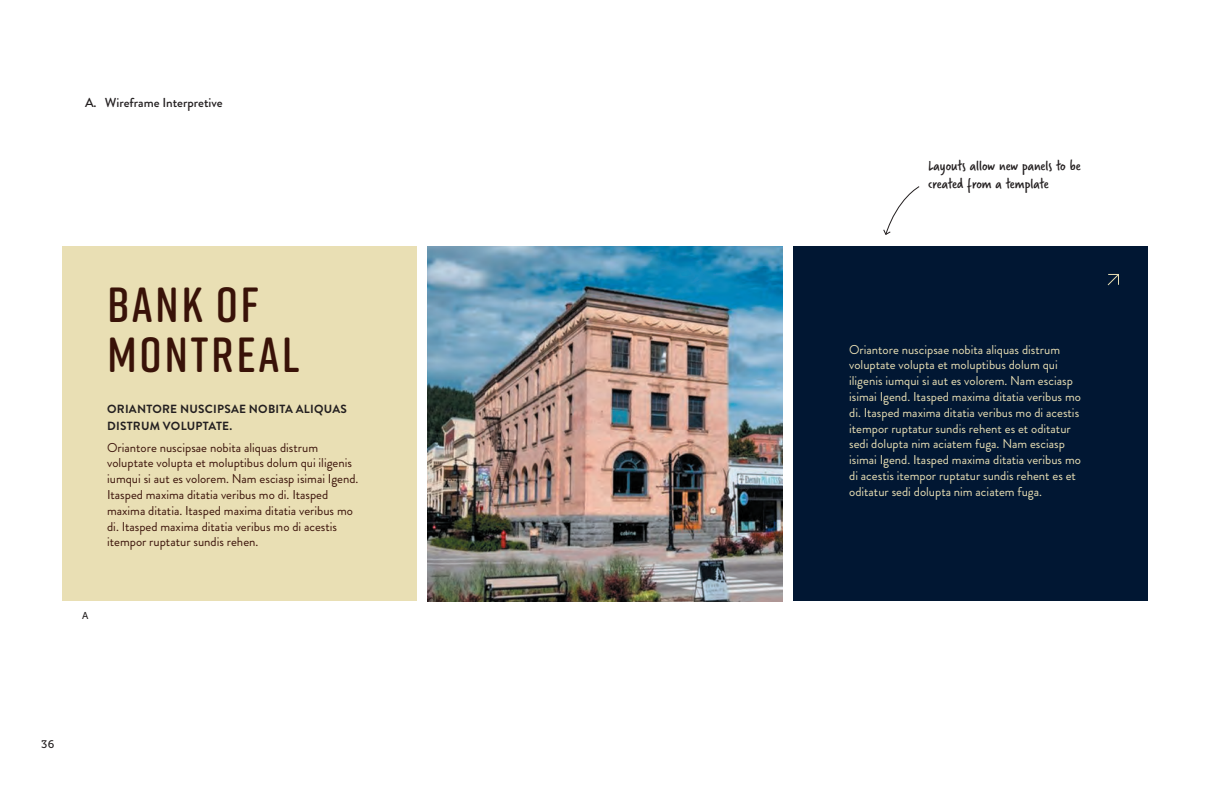
<style>
.page{position:relative;width:1224px;height:792px;background:#fff}
.page>*{position:absolute;margin:0;border:0;box-sizing:border-box;transform-origin:0 0}
.t1{font:600 49.3px/49.3px "Rift Soft";letter-spacing:.06em;color:#391208}
.t2{font:15.3px/18.4px "Verveine";color:#231f20}
.t3{font:500 13px "Brandon Grotesque";color:#231f20}
.t4{font:12.8px/15.8px "Brandon Grotesque";color:#e9dfb4}
.t5{font:12.8px/15.8px "Brandon Grotesque";color:#3b130a}
.t6{font:700 11.8px/17.7px "Brandon Grotesque";letter-spacing:.02em;color:#231f20}
.t7{font:11px "Museo Slab 500";color:#231f20}
.t8{font:10px "Museo Sans 500";color:#231f20}
</style>
<div class="page">
<img style="left:427px;top:246px;width:355px;height:355px">
<svg style="left:883px;top:186px;width:37px;height:49px"></svg>
<div style="left:793px;top:246px;width:355px;height:355px;background:#011733"></div>
<svg style="left:1107px;top:274px;width:12px;height:12px"></svg>
<div style="left:62px;top:246px;width:355px;height:355px;background:#e9dfb4"></div>
<p class="t3" style="left:85px;top:94px;width:139px">A. Wireframe Interpretive</p>
<h1 class="t1" style="left:107px;top:279px;width:194px">BANK OF<br>MONTREAL</h1>
<p class="t6" style="left:107px;top:400px;width:241px">ORIANTORE NUSCIPSAE NOBITA ALIQUAS<br>DISTRUM VOLUPTATE.</p>
<p class="t5" style="left:107px;top:440px;width:253px">Oriantore nuscipsae nobita aliquas distrum voluptate volupta et moluptibus dolum qui iligenis iumqui si aut es volorem. Nam esciasp isimai Igend.<br>Itasped maxima ditatia veribus mo di. Itasped maxima ditatia. Itasped maxima ditatia veribus mo di. Itasped maxima ditatia veribus mo di acestis itempor ruptatur sundis rehen.</p>
<p class="t8" style="left:82px;top:610px;width:8px">A</p>
<p class="t7" style="left:41px;top:738px;width:15px">36</p>
<p class="t2" style="left:928px;top:156px;width:154px">Layouts allow new panels to be created from a template</p>
<p class="t4" style="left:849px;top:342px;width:233px">Oriantore nuscipsae nobita aliquas distrum voluptate volupta et moluptibus dolum qui iligenis iumqui si aut es volorem. Nam esciasp isimai Igend. Itasped maxima ditatia veribus mo di. Itasped maxima ditatia veribus mo di acestis itempor ruptatur sundis rehent es et oditatur sedi dolupta nim aciatem fuga. Nam esciasp isimai Igend. Itasped maxima ditatia veribus mo di acestis itempor ruptatur sundis rehent es et oditatur sedi dolupta nim aciatem fuga.</p>
</div>
